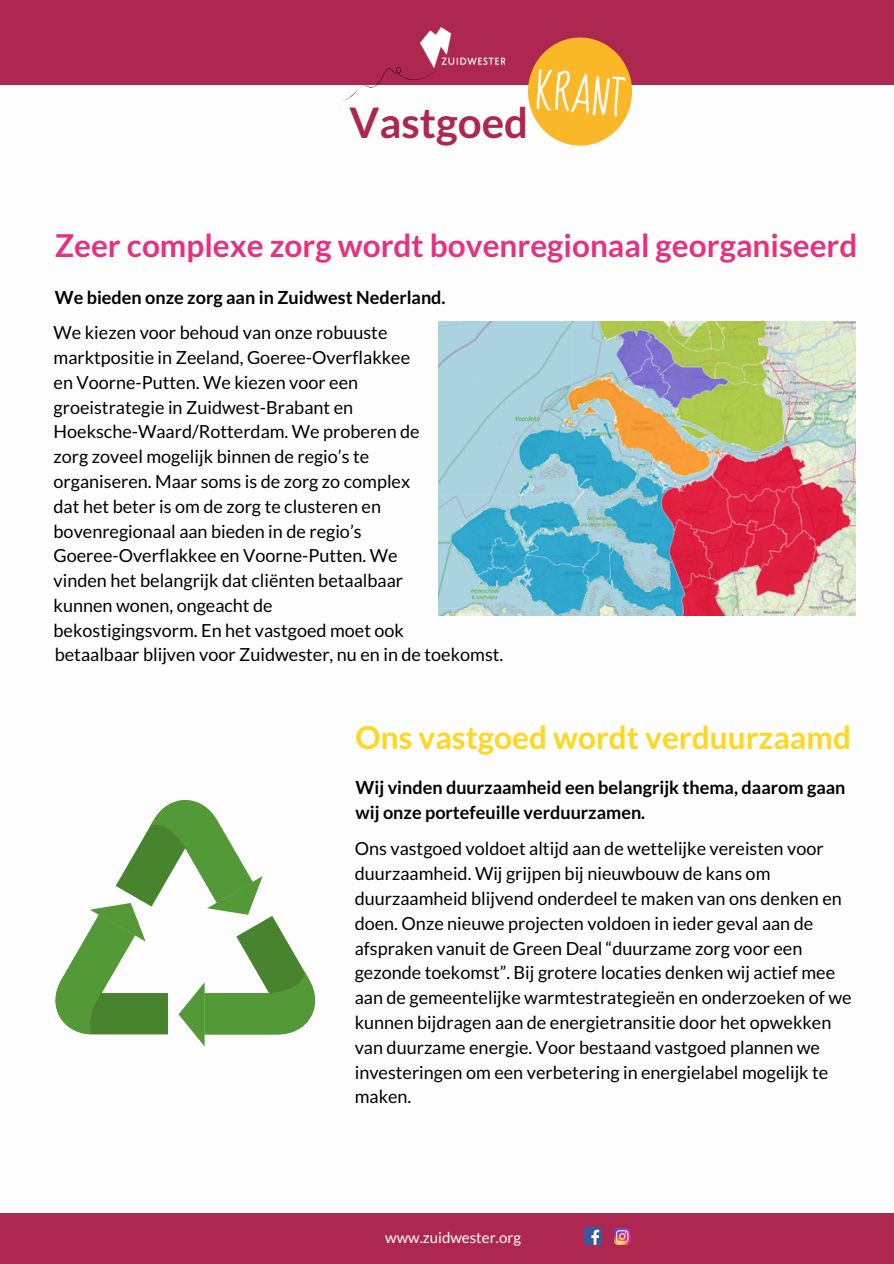
<style>
.page{position:relative;width:894px;height:1264px;background:#fff}
.page>*{position:absolute;margin:0;border:0;box-sizing:border-box;transform-origin:0 0}
.t1{font:700 42px "Lato";color:#ae2751}
.t2{font:42px "Sue Ellen Francisco";color:#fff}
.t3{font:700 31.5px "Lato";color:#e63080}
.t4{font:700 31.5px "Lato";color:#ffd71b}
.t5{font:18px/24.8px "Lato";color:#000}
.t6{font:700 18px/24.8px "Lato";color:#000}
.t7{font:15px "Lato";color:#fff}
</style>
<div class="page">
<div style="left:0;top:0;width:893px;height:85px;background:#ae2751"></div>
<div style="left:0;top:1213px;width:893px;height:50px;background:#ae2751"></div>
<img style="left:584px;top:1227px;width:17px;height:16px">
<img style="left:613px;top:1228px;width:18px;height:17px">
<img style="left:420px;top:28px;width:84px;height:37px">
<svg style="left:343px;top:46px;width:95px;height:55px"></svg>
<svg style="left:528px;top:38px;width:104px;height:108px"></svg>
<img style="left:438px;top:322px;width:417px;height:294px">
<svg style="left:55px;top:800px;width:261px;height:246px"></svg>
<p class="t1" style="left:349px;top:97px;width:180px">Vastgoed</p>
<p class="t2" style="left:537px;top:69px;width:91px;rotate:5deg">KRANT</p>
<p class="t3" style="left:55px;top:226px;width:803px">Zeer complexe zorg wordt bovenregionaal georganiseerd</p>
<p class="t6" style="left:55px;top:285px;width:392px">We bieden onze zorg aan in Zuidwest Nederland.</p>
<p class="t5" style="left:54px;top:320px;width:367px">We kiezen voor behoud van onze robuuste marktpositie in Zeeland, Goeree-Overflakkee en Voorne-Putten. We kiezen voor een groeistrategie in Zuidwest-Brabant en Hoeksche-Waard/Rotterdam. We proberen de zorg zoveel mogelijk binnen de regio’s te organiseren. Maar soms is de zorg zo complex dat het beter is om de zorg te clusteren en bovenregionaal aan bieden in de regio’s Goeree-Overflakkee en Voorne-Putten. We vinden het belangrijk dat cliënten betaalbaar kunnen wonen, ongeacht de bekostigingsvorm. En het vastgoed moet ook</p>
<p class="t5" style="left:55px;top:642px;width:450px">betaalbaar blijven voor Zuidwester, nu en in de toekomst.</p>
<p class="t4" style="left:355px;top:718px;width:496px">Ons vastgoed wordt verduurzaamd</p>
<p class="t6" style="left:355px;top:775px;width:491px">Wij vinden duurzaamheid een belangrijk thema, daarom gaan wij onze portefeuille verduurzamen.</p>
<p class="t5" style="left:354px;top:836px;width:498px">Ons vastgoed voldoet altijd aan de wettelijke vereisten voor duurzaamheid. Wij grijpen bij nieuwbouw de kans om duurzaamheid blijvend onderdeel te maken van ons denken en doen. Onze nieuwe projecten voldoen in ieder geval aan de afspraken vanuit de Green Deal “duurzame zorg voor een gezonde toekomst”. Bij grotere locaties denken wij actief mee aan de gemeentelijke warmtestrategieën en onderzoeken of we kunnen bijdragen aan de energietransitie door het opwekken van duurzame energie. Voor bestaand vastgoed plannen we investeringen om een verbetering in energielabel mogelijk te maken.</p>
<p class="t7" style="left:385px;top:1227px;width:137px">www.zuidwester.org</p>
</div>
